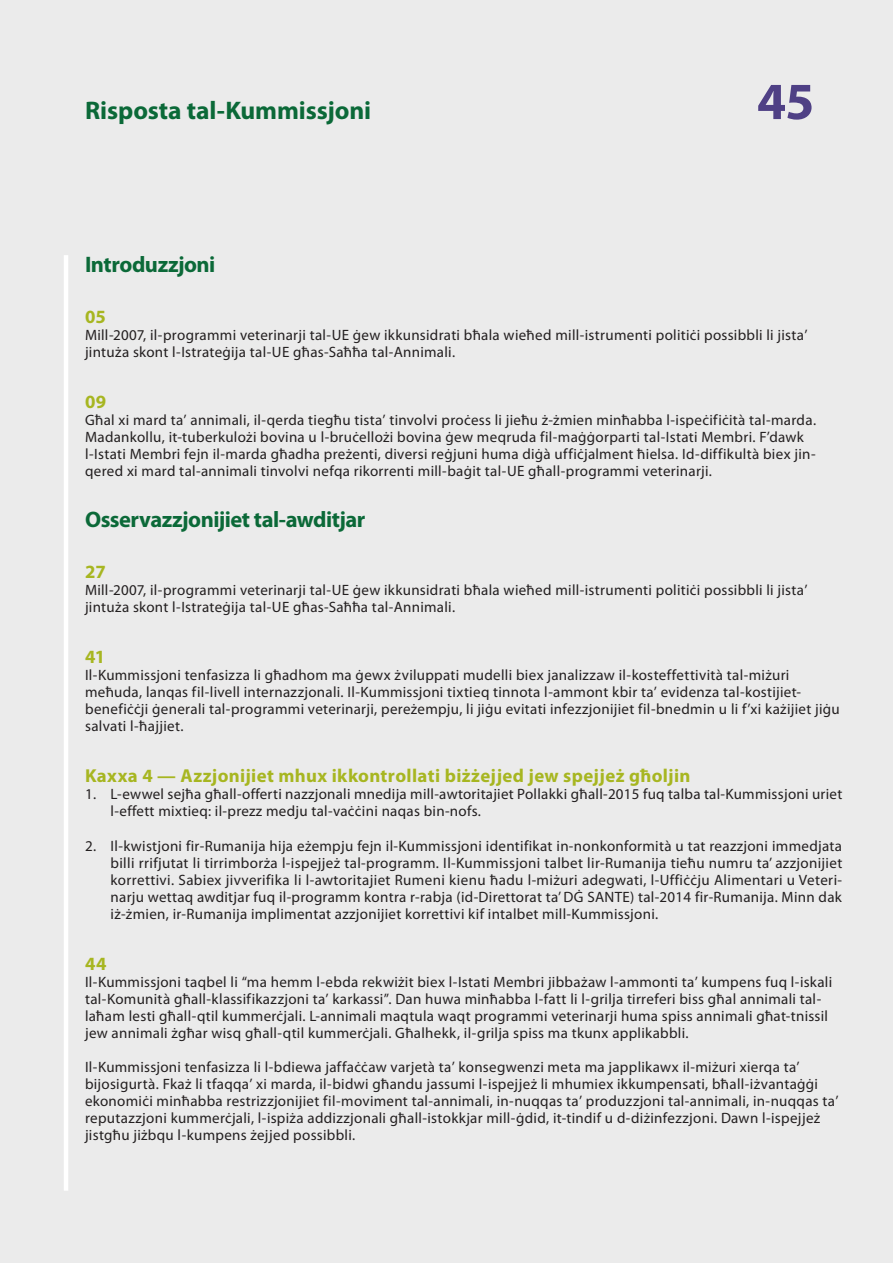
<style>
.page{position:relative;width:893px;height:1263px;background:#ebebeb}
.page>*{position:absolute;margin:0;border:0;box-sizing:border-box;transform-origin:0 0}
.t1{font:700 52.5px "Myriad Pro";color:#4f4085}
.t2{font:700 25.5px "Myriad Pro";letter-spacing:-.005em;color:#0b6938}
.K_02_-_REP_TITRE_1_1{font:700 22.5px "Myriad Pro";letter-spacing:-.025em;color:#0b6938}
.K_03_-_REP_CHIFFRE{font:700 18.75px "Myriad Pro";letter-spacing:.02em;color:#a7b621}
.K_04_-_REP_TEXTE_COU{font:15px/17px "Myriad Pro";letter-spacing:.02em;color:#231f20}
.K_05_-_REP__1__TEXTE{font:15px/17px "Myriad Pro";letter-spacing:.02em;color:#231f20}
</style>
<div class="page">
<hr style="left:64px;top:255px;width:4px;height:936px;background:#fff">
<p class="t2" style="left:85px;top:94px;width:288px">Risposta tal-Kummissjoni</p>
<p class="t1" style="left:757px;top:67px;width:59px">45</p>
<p class="K_02_-_REP_TITRE_1_1" style="left:85px;top:250px;width:132px">Introduzzjoni</p>
<p class="K_03_-_REP_CHIFFRE" style="left:85px;top:305px;width:23px">05</p>
<p class="K_04_-_REP_TEXTE_COU" style="left:85px;top:326px;width:724px">Mill-2007, il-programmi veterinarji tal-UE ġew ikkunsidrati bħala wieħed mill-istrumenti politiċi possibbli li jista’ jintuża skont l-Istrateġija tal-UE għas-Saħħa tal-Annimali.</p>
<p class="K_03_-_REP_CHIFFRE" style="left:85px;top:390px;width:23px">09</p>
<p class="K_04_-_REP_TEXTE_COU" style="left:85px;top:411px;width:732px">Għal xi mard ta’ annimali, il-qerda tiegħu tista’ tinvolvi proċess li jieħu ż-żmien minħabba l-ispeċifiċità tal-marda.<br>Madankollu, it-tuberkulożi bovina u l-bruċellożi bovina ġew meqruda fil-maġġorparti tal-Istati Membri. F’dawk l-Istati Membri fejn il-marda għadha preżenti, diversi reġjuni huma diġà uffiċjalment ħielsa. Id-diffikultà biex jin&shy;qered xi mard tal-annimali tinvolvi nefqa rikorrenti mill-baġit tal-UE għall-programmi veterinarji.</p>
<p class="K_02_-_REP_TITRE_1_1" style="left:85px;top:505px;width:282px">Osservazzjonijiet tal-awditjar</p>
<p class="K_03_-_REP_CHIFFRE" style="left:85px;top:560px;width:22px">27</p>
<p class="K_04_-_REP_TEXTE_COU" style="left:85px;top:582px;width:724px">Mill-2007, il-programmi veterinarji tal-UE ġew ikkunsidrati bħala wieħed mill-istrumenti politiċi possibbli li jista’ jintuża skont l-Istrateġija tal-UE għas-Saħħa tal-Annimali.</p>
<p class="K_03_-_REP_CHIFFRE" style="left:85px;top:645px;width:22px">41</p>
<p class="K_04_-_REP_TEXTE_COU" style="left:85px;top:667px;width:756px">Il-Kummissjoni tenfasizza li għadhom ma ġewx żviluppati mudelli biex janalizzaw il-kosteffettività tal-miżuri meħuda, lanqas fil-livell internazzjonali. Il-Kummissjoni tixtieq tinnota l-ammont kbir ta’ evidenza tal-kostijiet&shy;benefiċċji ġenerali tal-programmi veterinarji, pereżempju, li jiġu evitati infezzjonijiet fil-bnedmin u li f’xi każijiet jiġu salvati l-ħajjiet.</p>
<p class="K_03_-_REP_CHIFFRE" style="left:85px;top:764px;width:607px">Kaxxa 4 — Azzjonijiet mhux ikkontrollati biżżejjed jew spejjeż għoljin</p>
<p class="K_05_-_REP__1__TEXTE" style="left:111px;top:786px;width:733px;text-indent:-26px">1. L-ewwel sejħa għall-offerti nazzjonali mnedija mill-awtoritajiet Pollakki għall-2015 fuq talba tal-Kummissjoni uriet l-effett mixtieq: il-prezz medju tal-vaċċini naqas bin-nofs.</p>
<p class="K_05_-_REP__1__TEXTE" style="left:111px;top:837px;width:733px;text-align:justify;text-indent:-26px">2. Il-kwistjoni fir-Rumanija hija eżempju fejn il-Kummissjoni identifikat in-nonkonformità u tat reazzjoni immedjata billi rrifjutat li tirrimborża l-ispejjeż tal-programm. Il-Kummissjoni talbet lir-Rumanija tieħu numru ta’ azzjonijiet korrettivi. Sabiex jivverifika li l-awtoritajiet Rumeni kienu ħadu l-miżuri adegwati, l-Uffiċċju Alimentari u Veteri&shy;narju wettaq awditjar fuq il-programm kontra r-rabja (id-Direttorat ta’ DĠ SANTE) tal-2014 fir-Rumanija. Minn dak iż-żmien, ir-Rumanija implimentat azzjonijiet korrettivi kif intalbet mill-Kummissjoni.</p>
<p class="K_03_-_REP_CHIFFRE" style="left:85px;top:951px;width:23px">44</p>
<p class="K_04_-_REP_TEXTE_COU" style="left:85px;top:973px;width:749px">Il-Kummissjoni taqbel li “ma hemm l-ebda rekwiżit biex l-Istati Membri jibbażaw l-ammonti ta’ kumpens fuq l-iskali tal-Komunità għall-klassifikazzjoni ta’ karkassi”. Dan huwa minħabba l-fatt li l-grilja tirreferi biss għal annimali tal&shy;laħam lesti għall-qtil kummerċjali. L-annimali maqtula waqt programmi veterinarji huma spiss annimali għat-tnissil jew annimali żgħar wisq għall-qtil kummerċjali. Għalhekk, il-grilja spiss ma tkunx applikabbli.</p>
<p class="K_04_-_REP_TEXTE_COU" style="left:85px;top:1058px;width:755px">Il-Kummissjoni tenfasizza li l-bdiewa jaffaċċaw varjetà ta’ konsegwenzi meta ma japplikawx il-miżuri xierqa ta’ bijosigurtà. Fkaż li tfaqqa’ xi marda, il-bidwi għandu jassumi l-ispejjeż li mhumiex ikkumpensati, bħall-iżvantaġġi ekonomiċi minħabba restrizzjonijiet fil-moviment tal-annimali, in-nuqqas ta’ produzzjoni tal-annimali, in-nuqqas ta’ reputazzjoni kummerċjali, l-ispiża addizzjonali għall-istokkjar mill-ġdid, it-tindif u d-diżinfezzjoni. Dawn l-ispejjeż jistgħu jiżbqu l-kumpens żejjed possibbli.</p>
</div>
